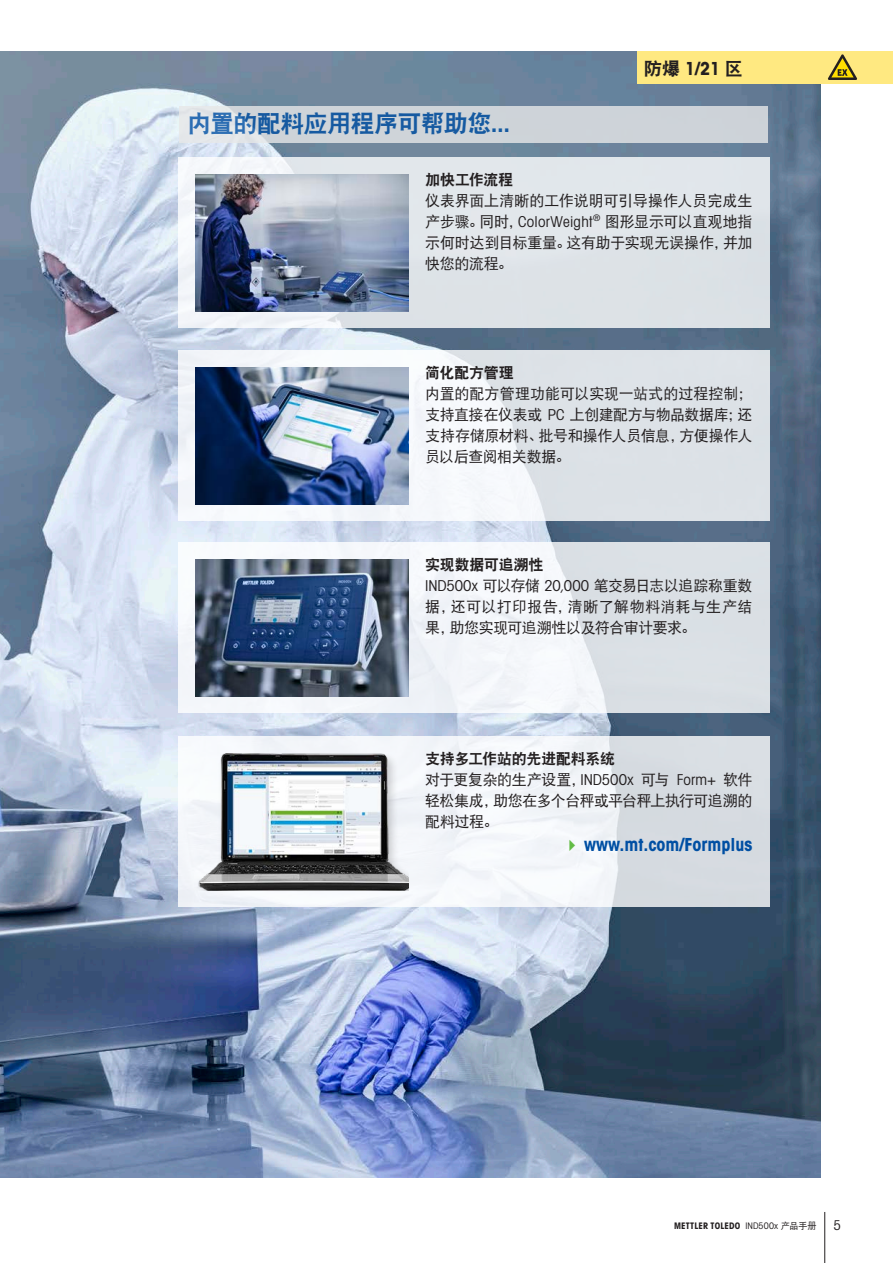
<style>
.page{position:relative;width:893px;height:1263px;background:#fff}
.page>*{position:absolute;margin:0;border:0;box-sizing:border-box;transform-origin:0 0}
.t1{font:24px "DFP Hei W9";letter-spacing:-.025em;color:#004fa3}
.t2{font:18px "Avant Gardefor MT Bd";color:#004fa3}
.t3{font:18px "Avant Gardefor MT Bd";color:#231f20}
.t4{font:15px/21px "DFP Hei W5";letter-spacing:-.025em;color:#231f20;text-align:justify}
.t5{font:15px "DFP Hei W9";letter-spacing:-.02em;color:#231f20}
.t6{font:13.5px "Avant Gardefor MT Bk";color:#231f20}
.t7{font:9px "Avant Gardefor MT Bd";letter-spacing:.015em;color:#231f20}
.s1{font-family:"Avant Gardefor MT Bd"}
.s2{font-family:"DFP Hei W9"}
.s3{font-family:"Avant Gardefor MT Bk"}
.s4{font-family:"DFP Hei W5"}
</style>
<div class="page">
<hr style="left:824px;top:1212px;width:1px;height:51px;background:#231f20">
<img style="left:0;top:51px;width:821px;height:1127px">
<svg style="left:179px;top:157px;width:591px;height:171px;background:#e0e5e9"></svg>
<img style="left:196px;top:174px;width:212px;height:137px">
<svg style="left:179px;top:350px;width:591px;height:171px;fill:#dde2e7"></svg>
<img style="left:196px;top:367px;width:212px;height:137px">
<svg style="left:179px;top:106px;width:588px;height:37px;background:#d0d5da"></svg>
<svg style="left:179px;top:736px;width:591px;height:171px;fill:#f0f3f8"></svg>
<img style="left:196px;top:753px;width:212px;height:137px">
<svg style="left:179px;top:542px;width:591px;height:171px"></svg>
<img style="left:196px;top:559px;width:212px;height:137px">
<div style="left:638px;top:51px;width:255px;height:33px;background:#ffe981"></div>
<svg style="left:828px;top:54px;width:29px;height:26px"></svg>
<svg style="left:570px;top:840px;width:5px;height:11px"></svg>
<h1 class="t1" style="left:188px;top:111px;width:324px">内置的配料应用程序可帮助您<span class="s1">...</span></h1>
<p class="t3" style="left:644px;top:57px;width:101px"><span class="s2">防爆</span> 1/21 <span class="s2">区</span></p>
<p class="t5" style="left:425px;top:172px;width:90px">加快工作流程</p>
<p class="t4" style="left:425px;top:190px;width:329px">仪表界面上清晰的工作说明可引导操作人员完成生产步骤。同时，<span class="s3">ColorWeight</span><sup>®</sup> 图形显示可以直观地指示何时达到目标重量。这有助于实现无误操作，并加快您的流程。</p>
<p class="t5" style="left:425px;top:365px;width:90px">简化配方管理</p>
<p class="t4" style="left:425px;top:383px;width:329px">内置的配方管理功能可以实现一站式的过程控制；支持直接在仪表或 <span class="s3">PC</span> 上创建配方与物品数据库；还支持存储原材料、批号和操作人员信息，方便操作人员以后查阅相关数据。</p>
<p class="t5" style="left:425px;top:556px;width:120px">实现数据可追溯性</p>
<p class="t4" style="left:425px;top:575px;width:329px"><span class="s3">IND500x</span> 可以存储 <span class="s3">20,000</span> 笔交易日志以追踪称重数据，还可以打印报告，清晰了解物料消耗与生产结果，助您实现可追溯性以及符合审计要求。</p>
<p class="t5" style="left:425px;top:751px;width:191px">支持多工作站的先进配料系统</p>
<p class="t4" style="left:425px;top:769px;width:329px">对于更复杂的生产设置，<span class="s3">IND500x</span> 可与 <span class="s3">Form+</span> 软件轻松集成，助您在多个台秤或平台秤上执行可追溯的配料过程。</p>
<p class="t2" style="left:584px;top:833px;width:170px">www.mt.com/Formplus</p>
<p class="t7" style="left:674px;top:1219px;width:144px">METTLER TOLEDO <span class="s3">IND500x</span> <span class="s4">产品手册</span></p>
<p class="t6" style="left:833px;top:1217px;width:9px">5</p>
</div>
